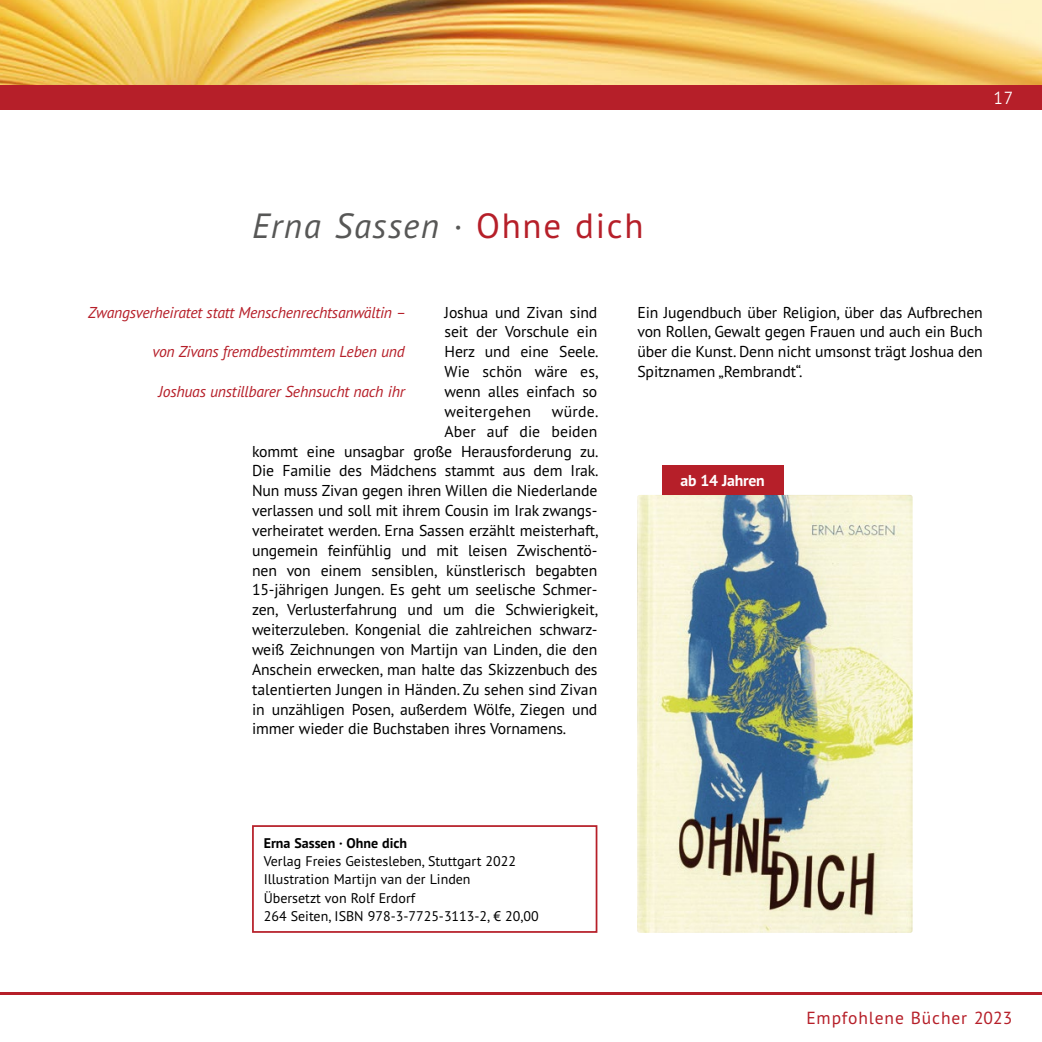
<style>
.page{position:relative;width:1042px;height:1042px;background:#fff}
.page>*{position:absolute;margin:0;border:0;box-sizing:border-box;transform-origin:0 0}
.t1{font:italic 35px "PT Sans Pro";letter-spacing:.045em;color:#575756}
.t2{font:17.5px "PT Sans Pro";letter-spacing:.05em;color:#b61f29}
.t3{font:300 17.5px "PT Sans Pro";color:#fff}
.t4{font:15.75px/19.8px "PT Sans Pro";letter-spacing:-.01em;color:#000;text-align:justify}
.t5{font:italic 15.75px "PT Sans Pro";letter-spacing:-.015em;color:#b61f29}
.t6{font:700 15.75px "PT Sans Pro";letter-spacing:-.015em;color:#fff}
.t7{font:14px/18.4px "PT Sans Pro";color:#000}
.t8{font:700 14px "PT Sans Pro";color:#000}
.s1{font-style:normal;color:#b61f29}
</style>
<div class="page">
<img style="left:637px;top:495px;width:275px;height:438px">
<div style="left:662px;top:465px;width:121px;height:30px;background:#b61f29"></div>
<div style="left:252px;top:825px;width:345px;height:108px;border:2px solid #b61f29"></div>
<img style="left:0;top:0;width:1042px;height:85px">
<div style="left:0;top:85px;width:1042px;height:25px;background:#b61f29"></div>
<hr style="left:0;top:992px;width:1042px;height:3px;background:#b61f29">
<p class="t3" style="left:993px;top:87px;width:21px">17</p>
<h1 class="t1" style="left:252px;top:203px;width:393px">Erna Sassen · <span class="s1">Ohne dich</span></h1>
<p class="t4" style="left:444px;top:302px;width:155px">Joshua und Zivan sind seit der Vorschule ein Herz und eine Seele.<br>Wie schön wäre es, wenn alles einfach so weitergehen</p>
<p class="t5" style="left:88px;top:302px;width:319px">Zwangsverheiratet statt Menschenrechtsanwältin –</p>
<p class="t5" style="left:152px;top:341px;width:254px">von Zivans fremdbestimmtem Leben und</p>
<p class="t5" style="left:159px;top:381px;width:248px">Joshuas unstillbarer Sehnsucht nach ihr</p>
<p class="t4" style="left:552px;top:401px;width:48px">würde.</p>
<p class="t4" style="left:444px;top:421px;width:154px">Aber auf die beiden</p>
<p class="t4" style="left:252px;top:441px;width:348px">kommt eine unsagbar große Herausforderung zu.</p>
<p class="t4" style="left:252px;top:460px;width:348px">Die Familie des Mädchens stammt aus dem Irak.</p>
<p class="t4" style="left:252px;top:480px;width:347px">Nun muss Zivan gegen ihren Willen die Niederlande</p>
<p class="t4" style="left:252px;top:500px;width:347px">verlassen und soll mit ihrem Cousin im Irak zwangs-</p>
<p class="t4" style="left:252px;top:520px;width:348px">verheiratet werden. Erna Sassen erzählt meisterhaft,</p>
<p class="t4" style="left:252px;top:540px;width:347px">ungemein feinfühlig und mit leisen Zwischentö-</p>
<p class="t4" style="left:252px;top:560px;width:347px">nen von einem sensiblen, künstlerisch begabten</p>
<p class="t4" style="left:252px;top:579px;width:347px">15-jährigen Jungen. Es geht um seelische Schmer-</p>
<p class="t4" style="left:252px;top:599px;width:348px">zen, Verlusterfahrung und um die Schwierigkeit,</p>
<p class="t4" style="left:252px;top:619px;width:347px">weiterzuleben. Kongenial die zahlreichen schwarz-</p>
<p class="t4" style="left:252px;top:639px;width:347px">weiß Zeichnungen von Martijn van Linden, die den</p>
<p class="t4" style="left:252px;top:659px;width:347px">Anschein erwecken, man halte das Skizzenbuch des</p>
<p class="t4" style="left:252px;top:679px;width:347px">talentierten Jungen in Händen. Zu sehen sind Zivan</p>
<p class="t4" style="left:252px;top:699px;width:347px">in unzähligen Posen, außerdem Wölfe, Ziegen und</p>
<p class="t4" style="left:252px;top:718px;width:316px">immer wieder die Buchstaben ihres Vornamens.</p>
<p class="t4" style="left:637px;top:302px;width:347px">Ein Jugendbuch über Religion, über das Aufbrechen von Rollen, Gewalt gegen Frauen und auch ein Buch über die Kunst. Denn nicht umsonst trägt Joshua den Spitznamen „Rembrandt“.</p>
<p class="t6" style="left:680px;top:470px;width:86px">ab 14 Jahren</p>
<p class="t8" style="left:264px;top:833px;width:145px">Erna Sassen · Ohne dich</p>
<p class="t7" style="left:264px;top:851px;width:277px">Verlag Freies Geistesleben, Stuttgart 2022<br>Illustration Martijn van der Linden<br>Übersetzt von Rolf Erdorf<br>264 Seiten, ISBN 978-3-7725-3113-2, € 20,00</p>
<p class="t2" style="left:806px;top:1006px;width:207px">Empfohlene Bücher 2023</p>
</div>
